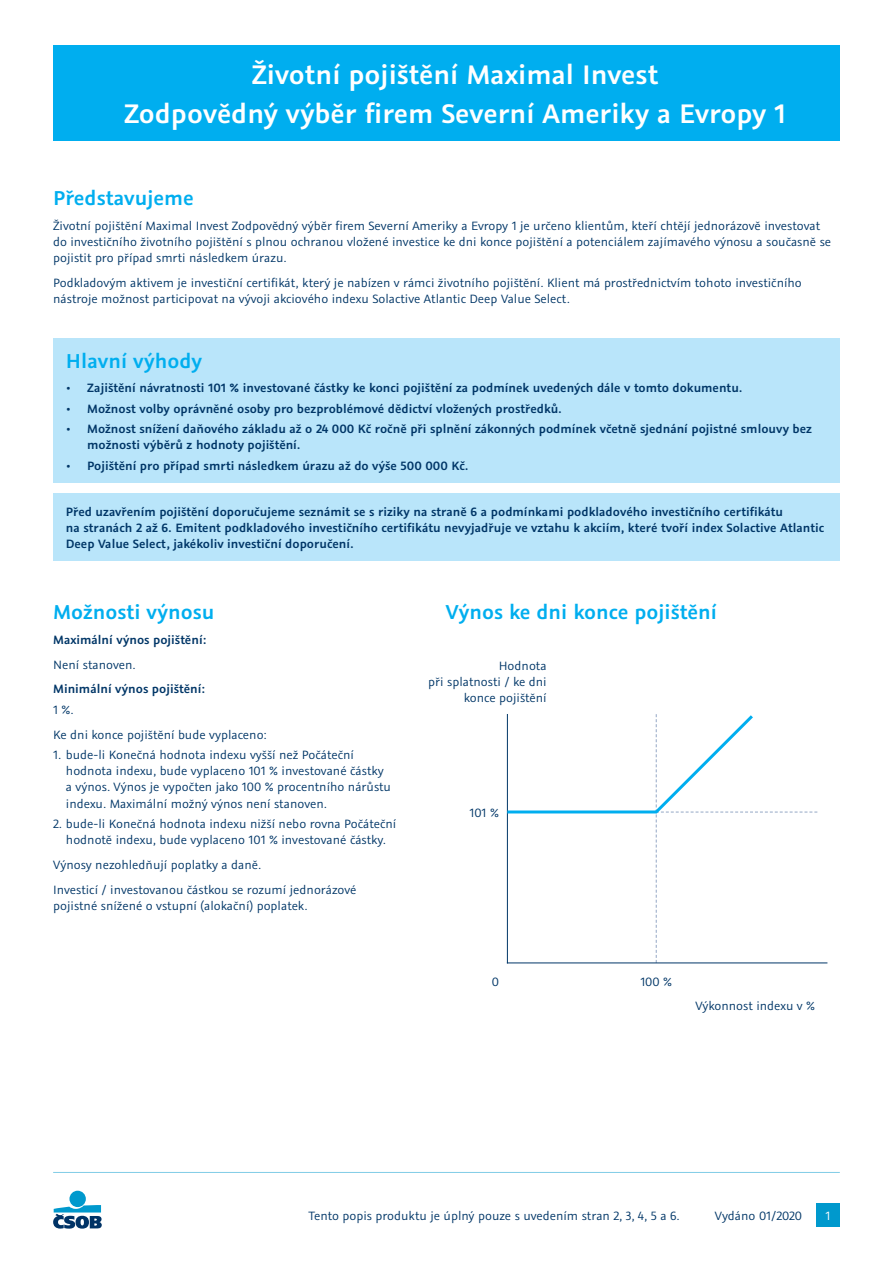
<style>
.page{position:relative;width:893px;height:1263px;background:#fff}
.page>*{position:absolute;margin:0;border:0;box-sizing:border-box;transform-origin:0 0}
.Nadpis{font:600 30px/39px "Graublau Sans";color:#fff;text-align:center}
.podnadpis{font:600 22.5px "Graublau Sans";color:#00aeef}
.normal_text{font:13.5px/16.2px "Graublau Sans";color:#003667}
.text_do_boxu{font:600 13.5px/16.2px "Graublau Sans";color:#003667}
.normal_text-2{font:600 13.5px "Graublau Sans";color:#003667}
.normal_text-3{font:13.5px "Graublau Sans";color:#fff}
</style>
<div class="page">
<div style="left:69px;top:1191px;width:17px;height:16px;background:#0099cd;border-radius:50%"></div>
<svg style="left:53px;top:1205px;width:49px;height:23px"></svg>
<hr style="left:53px;top:1172px;width:787px;height:1px;background:#80cce6">
<div style="left:816px;top:1203px;width:24px;height:24px;background:#0099cd"></div>
<div style="left:53px;top:45px;width:787px;height:95px;background:#00aeef"></div>
<div style="left:53px;top:338px;width:787px;height:145px;background:#b9e5fa"></div>
<div style="left:53px;top:493px;width:787px;height:68px;background:#b9e5fa"></div>
<hr style="left:507px;top:962px;width:320px;height:1px;background:#003667">
<svg style="left:506px;top:714px;width:311px;height:249px"></svg>
<p class="Nadpis" style="left:124px;top:55px;width:663px">Životní pojištění Maximal Invest<br>Zodpovědný výběr firem Severní Ameriky a Evropy 1</p>
<p class="podnadpis" style="left:53px;top:184px;width:142px">Představujeme</p>
<p class="normal_text" style="left:53px;top:217px;width:779px">Životní pojištění Maximal Invest Zodpovědný výběr firem Severní Ameriky a Evropy 1 je určeno klientům, kteří chtějí jednorázově investovat do investičního životního pojištění s plnou ochranou vložené investice ke dni konce pojištění a potenciálem zajímavého výnosu a současně se pojistit pro případ smrti následkem úrazu.</p>
<p class="normal_text" style="left:53px;top:275px;width:750px">Podkladovým aktivem je investiční certifikát, který je nabízen v rámci životního pojištění. Klient má prostřednictvím tohoto investičního nástroje možnost participovat na vývoji akciového indexu Solactive Atlantic Deep Value Select.</p>
<p class="podnadpis" style="left:66px;top:346px;width:138px">Hlavní výhody</p>
<p class="text_do_boxu" style="left:66px;top:380px;width:678px">• Zajištění návratnosti 101 % investované částky ke konci pojištění za podmínek uvedených dále v tomto dokumentu.</p>
<p class="text_do_boxu" style="left:66px;top:400px;width:497px">• Možnost volby oprávněné osoby pro bezproblémové dědictví vložených prostředků.</p>
<p class="text_do_boxu" style="left:87px;top:421px;width:726px;text-indent:-21px">• Možnost snížení daňového základu až o 24 000 Kč ročně při splnění zákonných podmínek včetně sjednání pojistné smlouvy bez možnosti výběrů z hodnoty pojištění.</p>
<p class="text_do_boxu" style="left:66px;top:457px;width:404px">• Pojištění pro případ smrti následkem úrazu až do výše 500 000 Kč.</p>
<p class="text_do_boxu" style="left:66px;top:503px;width:760px">Před uzavřením pojištění doporučujeme seznámit se s riziky na straně 6 a podmínkami podkladového investičního certifikátu<br>na stranách 2 až 6. Emitent podkladového investičního certifikátu nevyjadřuje ve vztahu k akciím, které tvoří index Solactive Atlantic<br>Deep Value Select, jakékoliv investiční doporučení.</p>
<p class="podnadpis" style="left:53px;top:598px;width:163px">Možnosti výnosu</p>
<p class="normal_text-2" style="left:53px;top:631px;width:155px">Maximální výnos pojištění:</p>
<p class="normal_text" style="left:53px;top:656px;width:84px">Není stanoven.</p>
<p class="normal_text-2" style="left:53px;top:681px;width:153px">Minimální výnos pojištění:</p>
<p class="normal_text" style="left:53px;top:701px;width:22px">1 %.</p>
<p class="normal_text" style="left:53px;top:726px;width:215px">Ke dni konce pojištění bude vyplaceno:</p>
<p class="normal_text" style="left:66px;top:746px;width:327px;text-indent:-13px">1. bude-li Konečná hodnota indexu vyšší než Počáteční hodnota indexu, bude vyplaceno 101 % investované částky a výnos. Výnos je vypočten jako 100 % procentního nárůstu indexu. Maximální možný výnos není stanoven.</p>
<p class="normal_text" style="left:53px;top:816px;width:345px;text-align:center">2. bude-li Konečná hodnota indexu nižší nebo rovna Počáteční hodnotě indexu, bude vyplaceno 101 % investované částky.</p>
<p class="normal_text" style="left:53px;top:856px;width:210px">Výnosy nezohledňují poplatky a daně.</p>
<p class="normal_text" style="left:53px;top:881px;width:305px">Investicí / investovanou částkou se rozumí jednorázové pojistné snížené o vstupní (alokační) poplatek.</p>
<p class="podnadpis" style="left:446px;top:598px;width:273px">Výnos ke dni konce pojištění</p>
<p class="normal_text" style="left:428px;top:657px;width:120px;text-align:right">Hodnota<br>při splatnosti / ke dni konce pojištění</p>
<p class="normal_text" style="left:469px;top:805px;width:31px">101 %</p>
<p class="normal_text" style="left:492px;top:973px;width:9px">0</p>
<p class="normal_text" style="left:640px;top:973px;width:33px">100 %</p>
<p class="normal_text" style="left:695px;top:998px;width:121px">Výkonnost indexu v %</p>
<p class="normal_text" style="left:309px;top:1208px;width:373px">Tento popis produktu je úplný pouze s uvedením stran 2, 3, 4, 5 a 6.</p>
<p class="normal_text" style="left:715px;top:1208px;width:89px">Vydáno 01/2020</p>
<p class="normal_text-3" style="left:825px;top:1208px;width:6px">1</p>
</div>
